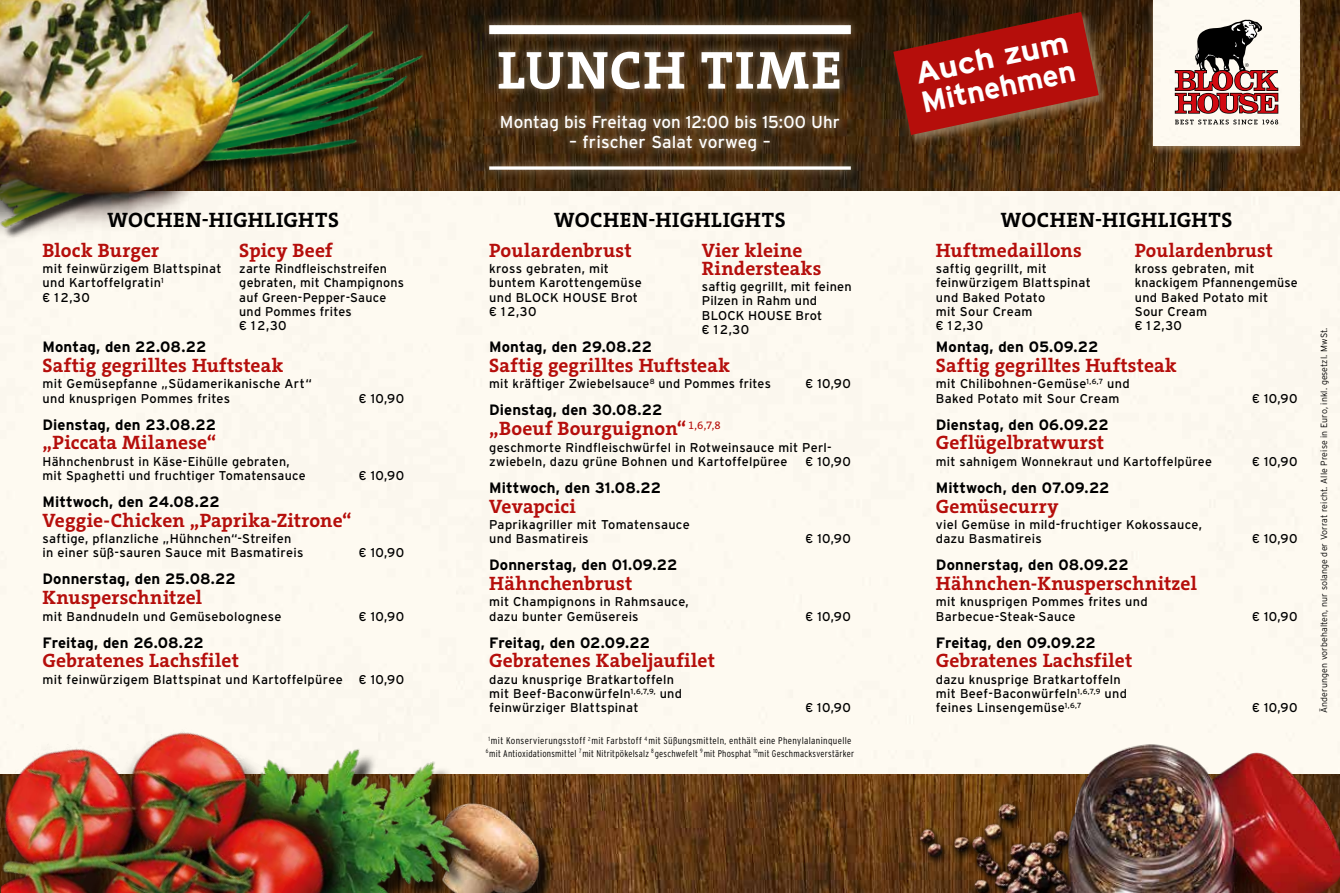
<style>
.page{position:relative;width:1340px;height:893px;background:#fff}
.page>*{position:absolute;margin:0;border:0;box-sizing:border-box;transform-origin:0 0}
.t1{font:700 54px "The Serif C5";letter-spacing:.035em;color:#fff}
.t2{font:700 30px/30px "Interstate";color:#fff;scale:1.1 1}
.t3{font:700 21px "The Serif C5";letter-spacing:.03em;color:#000}
.t4{font:700 19.5px/18px "The Serif C5";letter-spacing:.01em;color:#b50e0b}
.t5{font:17.25px "Interstate";letter-spacing:.005em;color:#fff}
.t6{font:700 15px "Interstate";letter-spacing:.005em;color:#000}
.t7{font:12.75px/14.2px "Interstate";letter-spacing:.02em;color:#000}
.t8{font:300 condensed 9.75px/12.6px "Interstate";letter-spacing:.03em;color:#000}
.t9{font:300 9px "Interstate";letter-spacing:.01em;color:#000}
</style>
<div class="page">
<img style="left:465px;top:0;width:874px;height:893px">
<div style="left:0;top:191px;width:1339px;height:583px;background:#fefaf1"></div>
<img style="left:290px;top:0;width:175px;height:259px">
<img style="left:0;top:0;width:290px;height:275px">
<img style="left:500px;top:795px;width:57px;height:98px">
<img style="left:771px;top:686px;width:77px;height:207px">
<img style="left:848px;top:675px;width:491px;height:218px">
<img style="left:437px;top:717px;width:63px;height:176px">
<img style="left:0;top:635px;width:437px;height:258px">
<div style="left:479px;top:15px;width:381px;height:164px;background:#a78f71;opacity:.6"></div>
<div style="left:489px;top:25px;width:361px;height:9px;background:#fff"></div>
<svg style="left:489px;top:166px;width:361px;height:4px"></svg>
<div style="left:891px;top:10px;width:218px;height:136px;background:#a78f71;opacity:.75"></div>
<svg style="left:893px;top:12px;width:205px;height:123px;background:#8e1a0f"></svg>
<div style="left:1146px;top:0;width:160px;height:155px;background:#a79071;opacity:.8"></div>
<div style="left:1153px;top:0;width:146px;height:145px;background:#fefaf1"></div>
<svg style="left:1174px;top:20px;width:104px;height:94px"></svg>
<svg style="left:1175px;top:120px;width:103px;height:4px"></svg>
<h3 class="t3" style="left:107px;top:207px;width:233px">WOCHEN-HIGHLIGHTS</h3>
<h3 class="t4" style="left:43px;top:241px;width:118px">Block Burger</h3>
<p class="t7" style="left:43px;top:261px;width:180px">mit feinwürzigem Blattspinat und Kartoffelgratin<sup>1<br></sup>€ 1 2,30</p>
<h3 class="t4" style="left:239px;top:241px;width:95px">Spicy Beef</h3>
<p class="t7" style="left:239px;top:261px;width:166px">zarte Rindfleischstreifen gebraten, mit Champignons auf Green-Pepper-Sauce und Pommes frites<br>€ 1 2,30</p>
<p class="t6" style="left:43px;top:338px;width:165px">Montag, den 22.08.22</p>
<h3 class="t4" style="left:43px;top:357px;width:242px">Saftig gegrilltes Huftsteak</h3>
<p class="t7" style="left:43px;top:377px;width:271px">mit Gemüsepfanne „Südamerikanische Art“ und knusprigen Pommes frites</p>
<p class="t6" style="left:43px;top:415px;width:175px">Dienstag, den 23.08.22</p>
<h3 class="t4" style="left:43px;top:434px;width:175px">„Piccata Milanese“</h3>
<p class="t7" style="left:43px;top:454px;width:265px">Hähnchenbrust in Käse-Eihülle gebraten, mit Spaghetti und fruchtiger Tomatensauce</p>
<p class="t6" style="left:43px;top:493px;width:179px">Mittwoch, den 24.08.22</p>
<h3 class="t4" style="left:43px;top:511px;width:311px">Veggie-Chicken „Paprika-Zitrone“</h3>
<p class="t7" style="left:43px;top:531px;width:262px">saftige, pflanzliche „Hühnchen“-Streifen in einer süß-sauren Sauce mit Basmatireis</p>
<p class="t7" style="left:359px;top:391px;width:47px">€ 10,90</p>
<p class="t7" style="left:359px;top:468px;width:47px">€ 10,90</p>
<p class="t7" style="left:359px;top:546px;width:47px">€ 10,90</p>
<p class="t6" style="left:43px;top:570px;width:195px">Donnerstag, den 25.08.22</p>
<h3 class="t4" style="left:43px;top:589px;width:161px">Knusperschnitzel</h3>
<p class="t7" style="left:43px;top:609px;width:240px">mit Bandnudeln und Gemüsebolognese</p>
<p class="t7" style="left:359px;top:609px;width:47px">€ 10,90</p>
<p class="t6" style="left:43px;top:633px;width:163px">Freitag, den 26.08.22</p>
<h3 class="t4" style="left:43px;top:652px;width:198px">Gebratenes Lachsfilet</h3>
<p class="t7" style="left:43px;top:672px;width:302px">mit feinwürzigem Blattspinat und Kartoffelpüree</p>
<p class="t7" style="left:359px;top:672px;width:47px">€ 10,90</p>
<h1 class="t1" style="left:497px;top:36px;width:346px">LUNCH TIME</h1>
<h3 class="t5" style="left:500px;top:111px;width:341px">Montag bis Freitag von 12:00 bis 15:00 Uhr</h3>
<h3 class="t5" style="left:569px;top:132px;width:203px">– frischer Salat vorweg –</h3>
<h3 class="t3" style="left:554px;top:207px;width:233px">WOCHEN-HIGHLIGHTS</h3>
<h3 class="t4" style="left:489px;top:241px;width:144px">Poulardenbrust</h3>
<p class="t7" style="left:489px;top:261px;width:154px">kross gebraten, mit buntem Karottengemüse und BLOCK HOUSE Brot € 1 2,30</p>
<h3 class="t4" style="left:702px;top:241px;width:121px">Vier kleine<br>Rindersteaks</h3>
<p class="t7" style="left:702px;top:279px;width:151px">saftig gegrillt, mit feinen<br>Pilzen in Rahm und<br>BLOCK HOUSE Brot<br>€ 1 2,30</p>
<p class="t6" style="left:489px;top:338px;width:164px">Montag, den 29.08.22</p>
<h3 class="t4" style="left:489px;top:357px;width:242px">Saftig gegrilltes Huftsteak</h3>
<p class="t7" style="left:489px;top:377px;width:283px">mit kräftiger Zwiebelsauce<sup>8</sup> und Pommes frites</p>
<p class="t7" style="left:805px;top:377px;width:47px">€ 10,90</p>
<p class="t6" style="left:489px;top:401px;width:175px">Dienstag, den 30.08.22</p>
<h3 class="t4" style="left:489px;top:420px;width:233px">„Boeuf Bourguignon“ <sup>1,6,7,8</sup></h3>
<p class="t7" style="left:489px;top:440px;width:344px">geschmorte Rindfleischwürfel in Rotweinsauce mit Perl&shy;zwiebeln, dazu grüne Bohnen und Kartoffelpüree</p>
<p class="t7" style="left:805px;top:454px;width:47px">€ 10,90</p>
<p class="t6" style="left:489px;top:478px;width:173px">Mittwoch, den 31.08.22</p>
<h3 class="t4" style="left:489px;top:497px;width:88px">Vevapcici</h3>
<p class="t7" style="left:489px;top:517px;width:202px">Paprikagriller mit Tomatensauce und Basmatireis</p>
<p class="t6" style="left:489px;top:556px;width:190px">Donnerstag, den 01.09.22</p>
<h3 class="t4" style="left:489px;top:574px;width:145px">Hähnchenbrust</h3>
<p class="t7" style="left:489px;top:595px;width:201px">mit Champignons in Rahmsauce, dazu bunter Gemüsereis</p>
<p class="t6" style="left:489px;top:633px;width:162px">Freitag, den 02.09.22</p>
<h3 class="t4" style="left:489px;top:652px;width:227px">Gebratenes Kabeljaufilet</h3>
<p class="t7" style="left:489px;top:672px;width:194px">dazu knusprige Bratkartoffeln mit Beef-Baconwürfeln<sup>1,6,7,9,</sup> und feinwürziger Blattspinat</p>
<p class="t7" style="left:805px;top:531px;width:47px">€ 10,90</p>
<p class="t7" style="left:805px;top:609px;width:47px">€ 10,90</p>
<p class="t7" style="left:805px;top:700px;width:47px">€ 10,90</p>
<p class="t8" style="left:486px;top:734px;width:370px"><sup>1</sup>mit Konservierungsstoff <sup>2</sup>mit Farbstoff <sup>4</sup>mit Süßungsmitteln, enthält eine Phenylalaninquelle<br><sup>6</sup>mit Antioxidationsmittel <sup>7</sup>mit Nitritpökelsalz <sup>8</sup> geschwefelt <sup>9</sup>mit Phosphat <sup>10</sup>mit Geschmacksverstärker</p>
<h2 class="t2" style="left:912px;top:59px;width:144px;rotate:-12deg">Auch zum<br>Mitnehmen</h2>
<h3 class="t3" style="left:1000px;top:207px;width:233px">WOCHEN-HIGHLIGHTS</h3>
<h3 class="t4" style="left:935px;top:241px;width:147px">Huftmedaillons</h3>
<p class="t7" style="left:935px;top:261px;width:156px">saftig gegrillt, mit feinwürzigem Blattspinat und Baked Potato<br>mit Sour Cream<br>€ 1 2,30</p>
<h3 class="t4" style="left:1134px;top:241px;width:140px">Poulardenbrust</h3>
<p class="t7" style="left:1134px;top:261px;width:164px">kross gebraten, mit knackigem Pfannengemüse und Baked Potato mit<br>Sour Cream<br>€ 1 2,30</p>
<p class="t6" style="left:935px;top:338px;width:164px">Montag, den 05.09.22</p>
<h3 class="t4" style="left:935px;top:357px;width:242px">Saftig gegrilltes Huftsteak</h3>
<p class="t7" style="left:935px;top:377px;width:195px">mit Chilibohnen-Gemüse<sup>1,6,7</sup> und<br>Baked Potato mit Sour Cream</p>
<p class="t7" style="left:1252px;top:391px;width:47px">€ 10,90</p>
<p class="t6" style="left:935px;top:415px;width:174px">Dienstag, den 06.09.22</p>
<h3 class="t4" style="left:935px;top:434px;width:170px">Geflügelbratwurst</h3>
<p class="t7" style="left:935px;top:454px;width:278px">mit sahnigem Wonnekraut und Kartoffelpüree</p>
<p class="t7" style="left:1252px;top:454px;width:47px">€ 10,90</p>
<p class="t6" style="left:935px;top:478px;width:175px">Mittwoch, den 07.09.22</p>
<h3 class="t4" style="left:935px;top:497px;width:124px">Gemüsecurry</h3>
<p class="t7" style="left:935px;top:517px;width:267px">viel Gemüse in mild-fruchtiger Kokossauce, dazu Basmatireis</p>
<p class="t7" style="left:1252px;top:531px;width:47px">€ 10,90</p>
<p class="t6" style="left:935px;top:556px;width:194px">Donnerstag, den 08.09.22</p>
<h3 class="t4" style="left:935px;top:574px;width:262px">Hähnchen-Knusperschnitzel</h3>
<p class="t7" style="left:935px;top:595px;width:213px">mit knusprigen Pommes frites und<br>Barbecue-Steak-Sauce</p>
<p class="t6" style="left:935px;top:633px;width:161px">Freitag, den 09.09.22</p>
<h3 class="t4" style="left:935px;top:652px;width:198px">Gebratenes Lachsfilet</h3>
<p class="t7" style="left:935px;top:672px;width:193px">dazu knusprige Bratkartoffeln mit Beef-Baconwürfeln<sup>1,6,7,9</sup> und feines Linsengemüse<sup>1,6,7</sup></p>
<p class="t7" style="left:1252px;top:609px;width:47px">€ 10,90</p>
<p class="t7" style="left:1252px;top:700px;width:47px">€ 10,90</p>
<p class="t9" style="left:1318px;top:713px;width:386px;rotate:-90deg">Änderungen vorbehalten, nur solange der Vorrat reicht. Alle Preise in Euro, inkl. gesetzl. MwSt.</p>
</div>
